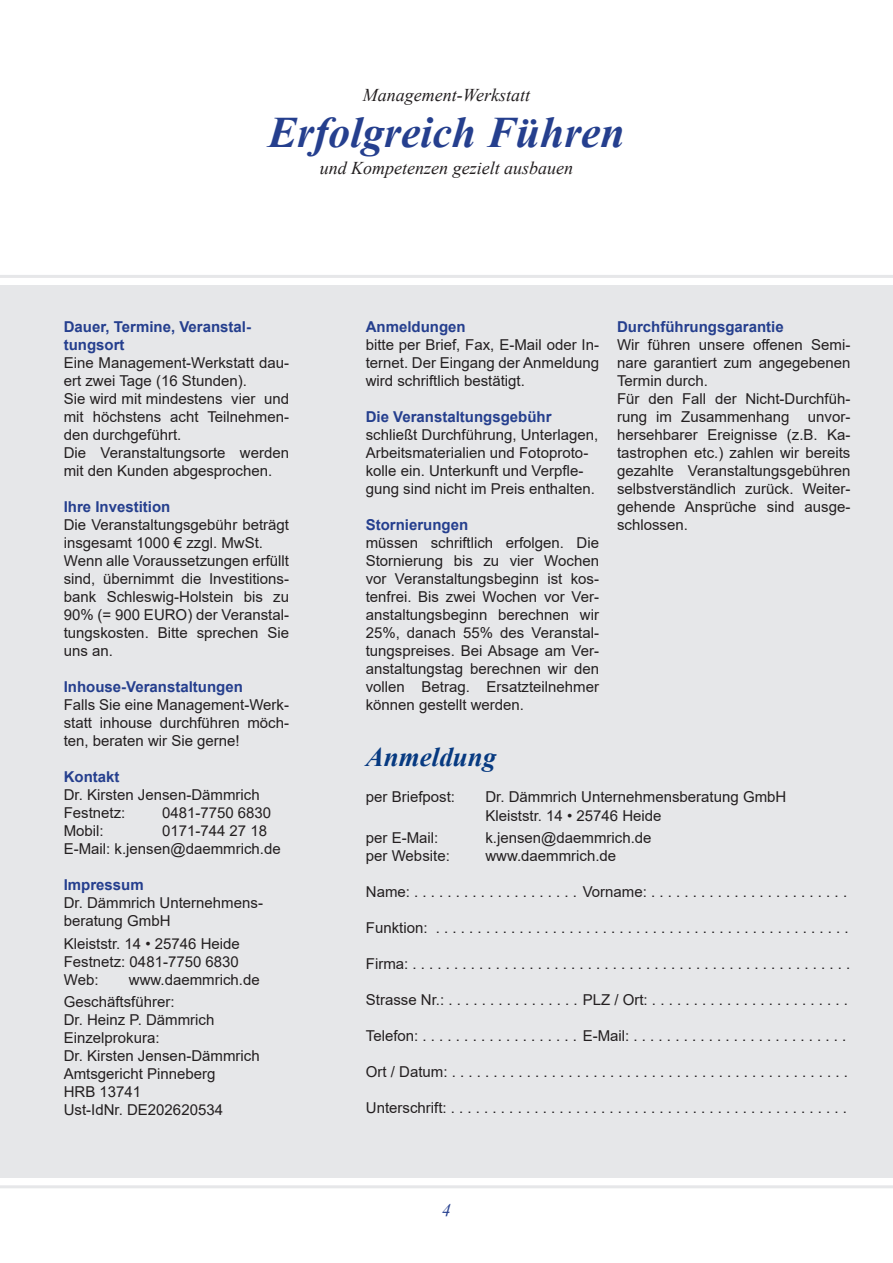
<style>
.page{position:relative;width:893px;height:1263px;background:#fff}
.page>*{position:absolute;margin:0;border:0;box-sizing:border-box;transform-origin:0 0}
.t1{font:italic 700 43.5px "Times New Roman";color:#253f8e}
.t2{font:italic 700 27px "Times New Roman";color:#073a81}
.t3{font:italic 18px "Times New Roman";color:#231f20}
.t4{font:italic 18px "Times New Roman";color:#253f8e}
.t5{font:15px/18px "Arial";color:#231f20}
.t6{font:700 15px/18px "Arial";color:#253f8e}
.s1{font-weight:700;color:#253f8e}
</style>
<div class="page">
<div style="left:0;top:285px;width:893px;height:892px;background:#e6e7e9"></div>
<hr style="left:0;top:1185px;width:893px;height:3px;background:#e6e7e9">
<hr style="left:0;top:275px;width:893px;height:3px;background:#e6e7e9">
<p class="t3" style="left:363px;top:82px;width:169px">Management-Werkstatt</p>
<p class="t1" style="left:268px;top:102px;width:358px">Erfolgreich Führen</p>
<p class="t3" style="left:320px;top:156px;width:255px">und Kompetenzen gezielt ausbauen</p>
<p class="t6" style="left:64px;top:318px;width:189px">Dauer, Termine, Veranstal&shy;tungsort</p>
<p class="t5" style="left:64px;top:354px;width:227px">Eine Management-Werkstatt dau&shy;ert zwei Tage (16 Stunden).</p>
<p class="t5" style="left:64px;top:390px;width:227px;text-align:justify">Sie wird mit mindestens vier und mit höchstens acht Teilnehmen&shy;den durchgeführt.</p>
<p class="t5" style="left:64px;top:444px;width:227px">Die Veranstaltungsorte werden mit den Kunden abgesprochen.</p>
<p class="t6" style="left:64px;top:498px;width:108px">Ihre Investition</p>
<p class="t5" style="left:64px;top:516px;width:227px">Die Veranstaltungsgebühr beträgt insgesamt 1000 € zzgl. MwSt.</p>
<p class="t5" style="left:64px;top:552px;width:227px;text-align:justify">Wenn alle Voraussetzungen erfüllt sind, übernimmt die Investitions&shy;bank Schleswig-Holstein bis zu 90% (= 900 EURO) der Veranstal&shy;tungskosten. Bitte sprechen Sie uns an.</p>
<p class="t6" style="left:64px;top:678px;width:181px">Inhouse-Veranstaltungen</p>
<p class="t5" style="left:64px;top:696px;width:227px;text-align:justify">Falls Sie eine Management-Werk&shy;statt inhouse durchführen möch&shy;ten, beraten wir Sie gerne!</p>
<p class="t6" style="left:64px;top:768px;width:57px">Kontakt</p>
<p class="t5" style="left:64px;top:786px;width:197px">Dr. Kirsten Jensen-Dämmrich</p>
<p class="t5" style="left:64px;top:804px;width:63px">Festnetz:</p>
<p class="t5" style="left:162px;top:804px;width:111px">0481-7750 6830</p>
<p class="t5" style="left:64px;top:822px;width:42px">Mobil:</p>
<p class="t5" style="left:162px;top:822px;width:107px">0171-744 27 18</p>
<p class="t5" style="left:64px;top:840px;width:218px">E-Mail: k.jensen@daemmrich.de</p>
<p class="t6" style="left:64px;top:876px;width:82px">Impressum</p>
<p class="t5" style="left:64px;top:894px;width:201px">Dr. Dämmrich Unternehmens&shy;beratung GmbH</p>
<p class="t5" style="left:64px;top:934px;width:178px">Kleiststr. 14 • 25746 Heide</p>
<p class="t5" style="left:64px;top:952px;width:177px">Festnetz: 0481-7750 6830</p>
<p class="t5" style="left:64px;top:970px;width:36px">Web:</p>
<p class="t5" style="left:129px;top:970px;width:132px">www.daemmrich.de</p>
<p class="t5" style="left:64px;top:992px;width:152px">Geschäftsführer:<br>Dr. Heinz P. Dämmrich</p>
<p class="t5" style="left:64px;top:1028px;width:197px">Einzelprokura:<br>Dr. Kirsten Jensen-Dämmrich</p>
<p class="t5" style="left:64px;top:1064px;width:153px">Amtsgericht Pinneberg<br>HRB 13741</p>
<p class="t5" style="left:64px;top:1100px;width:161px">Ust-IdNr. DE202620534</p>
<p class="t6" style="left:366px;top:318px;width:102px">Anmeldungen</p>
<p class="t5" style="left:366px;top:335px;width:235px;text-align:justify">bitte per Brief, Fax, E-Mail oder In&shy;ternet. Der Eingang der Anmeldung wird schriftlich bestätigt.</p>
<p class="t5" style="left:366px;top:407px;width:234px"><span class="s1">Die Veranstaltungsgebühr </span>schließt Durchführung, Unterlagen, Arbeitsmaterialien und Fotoproto&shy;kolle ein. Unterkunft und Verpfle&shy;gung sind nicht im Preis enthalten.</p>
<p class="t6" style="left:366px;top:516px;width:104px">Stornierungen</p>
<p class="t5" style="left:366px;top:533px;width:235px;text-align:justify">müssen schriftlich erfolgen. Die Stornierung bis zu vier Wochen vor Veranstaltungsbeginn ist kos&shy;tenfrei. Bis zwei Wochen vor Ver&shy;anstaltungsbeginn berechnen wir 25%, danach 55% des Veranstal&shy;tungspreises. Bei Absage am Ver&shy;anstaltungstag berechnen wir den vollen Betrag. Ersatzteilnehmer können gestellt werden.</p>
<p class="t6" style="left:617px;top:318px;width:168px">Durchführungsgarantie</p>
<p class="t5" style="left:617px;top:335px;width:235px;text-align:justify">Wir führen unsere offenen Semi&shy;nare garantiert zum angegebenen Termin durch.</p>
<p class="t5" style="left:617px;top:389px;width:235px;text-align:justify">Für den Fall der Nicht-Durchfüh&shy;rung im Zusammenhang unvor&shy;hersehbarer Ereignisse (z.B. Ka&shy;tastrophen etc.) zahlen wir bereits gezahlte Veranstaltungsgebühren selbstverständlich zurück. Weiter&shy;gehende Ansprüche sind ausge&shy;schlossen.</p>
<p class="t2" style="left:366px;top:738px;width:132px">Anmeldung</p>
<p class="t5" style="left:366px;top:787px;width:91px">per Briefpost:</p>
<p class="t5" style="left:485px;top:787px;width:302px">Dr. Dämmrich Unternehmensberatung GmbH</p>
<p class="t5" style="left:485px;top:807px;width:178px">Kleiststr. 14 • 25746 Heide</p>
<p class="t5" style="left:366px;top:829px;width:74px">per E-Mail:</p>
<p class="t5" style="left:485px;top:829px;width:168px">k.jensen@daemmrich.de</p>
<p class="t5" style="left:366px;top:847px;width:85px">per Website:</p>
<p class="t5" style="left:485px;top:847px;width:132px">www.daemmrich.de</p>
<p class="t5" style="left:366px;top:883px;width:483px">Name: . . . . . . . . . . . . . . . . . . . . Vorname: . . . . . . . . . . . . . . . . . . . . . . . .</p>
<p class="t5" style="left:366px;top:919px;width:484px">Funktion: . . . . . . . . . . . . . . . . . . . . . . . . . . . . . . . . . . . . . . . . . . . . . . . . . .</p>
<p class="t5" style="left:366px;top:955px;width:486px">Firma: . . . . . . . . . . . . . . . . . . . . . . . . . . . . . . . . . . . . . . . . . . . . . . . . . . . . .</p>
<p class="t5" style="left:366px;top:991px;width:484px">Strasse Nr.: . . . . . . . . . . . . . . . . PLZ / Ort: . . . . . . . . . . . . . . . . . . . . . . . .</p>
<p class="t5" style="left:366px;top:1027px;width:482px">Telefon: . . . . . . . . . . . . . . . . . . . E-Mail: . . . . . . . . . . . . . . . . . . . . . . . . . .</p>
<p class="t5" style="left:366px;top:1063px;width:484px">Ort / Datum: . . . . . . . . . . . . . . . . . . . . . . . . . . . . . . . . . . . . . . . . . . . . . . . .</p>
<p class="t5" style="left:366px;top:1099px;width:483px">Unterschrift: . . . . . . . . . . . . . . . . . . . . . . . . . . . . . . . . . . . . . . . . . . . . . . . .</p>
<p class="t4" style="left:442px;top:1197px;width:10px">4</p>
</div>
